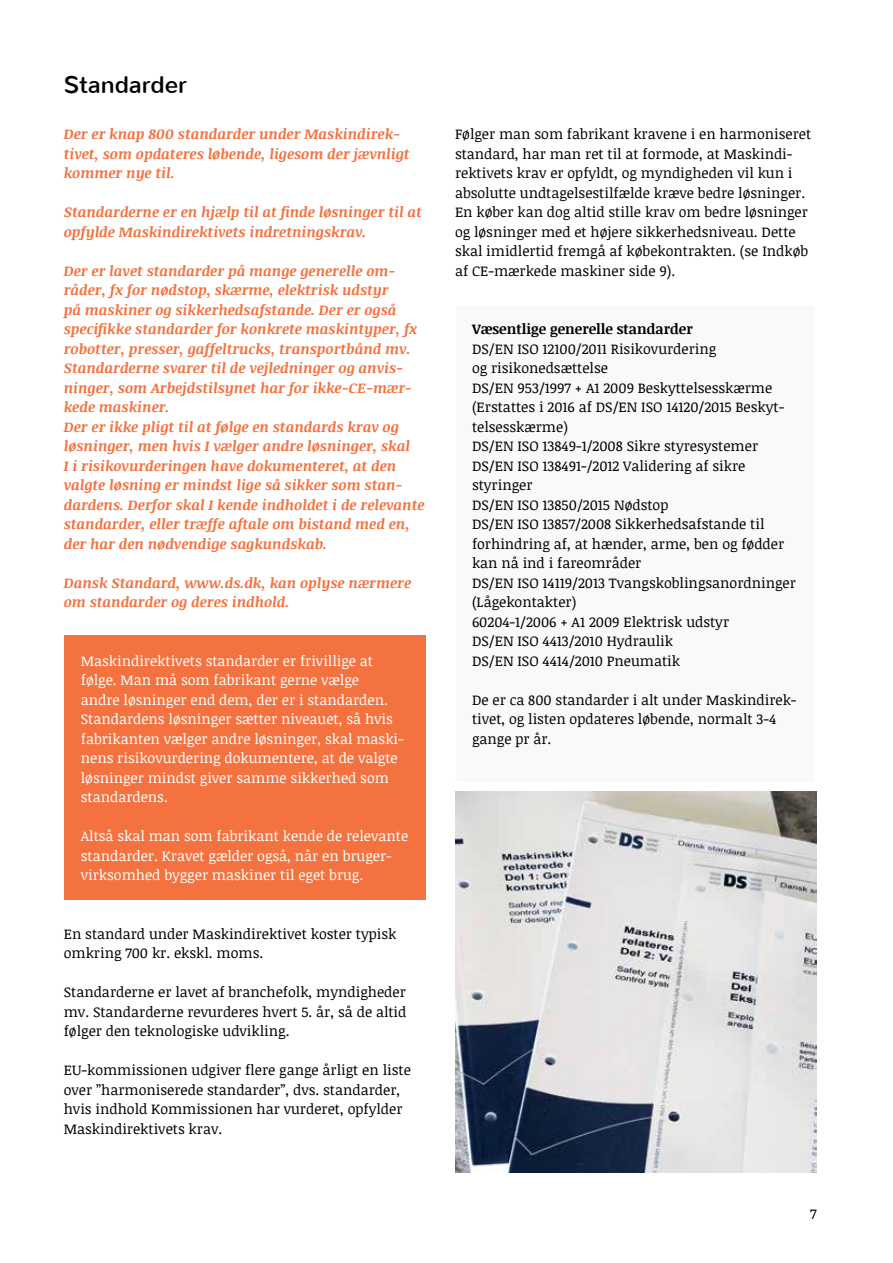
<style>
.page{position:relative;width:893px;height:1263px;background:#fff}
.page>*{position:absolute;margin:0;border:0;box-sizing:border-box;transform-origin:0 0}
.t1{font:24px "Nunito";color:#000}
.t2{font:14.25px/19.5px "Noticia Text";color:#000}
.t3{font:italic 700 14.25px/19.5px "Noticia Text";color:#f3723f}
.t4{font:14.25px/19.5px "Noticia Text";color:#fff}
.t5{font:700 14.25px "Noticia Text";color:#000}
</style>
<div class="page">
<div style="left:455px;top:304px;width:361px;height:479px;background:#f9f9f8"></div>
<div style="left:64px;top:635px;width:361px;height:265px;background:#f3723f"></div>
<img style="left:455px;top:791px;width:361px;height:382px">
<h1 class="t1" style="left:64px;top:69px;width:125px">Standarder</h1>
<p class="t3" style="left:64px;top:124px;width:347px">Der er knap 800 standarder under Maskindirek&shy;tivet, som opdateres løbende, ligesom der jævnligt kommer nye til.</p>
<p class="t3" style="left:64px;top:202px;width:360px">Standarderne er en hjælp til at finde løsninger til at opfylde Maskindirektivets indretningskrav.</p>
<p class="t3" style="left:64px;top:260px;width:362px">Der er lavet standarder på mange generelle om&shy;råder, fx for nødstop, skærme, elektrisk udstyr<br>på maskiner og sikkerhedsafstande. Der er også specifikke standarder for konkrete maskintyper, fx robotter, presser, gaffeltrucks, transportbånd mv.<br>Standarderne svarer til de vejledninger og anvis&shy;ninger, som Arbejdstilsynet har for ikke-CE-mær&shy;kede maskiner.<br>Der er ikke pligt til at følge en standards krav og løsninger, men hvis I vælger andre løsninger, skal<br>I i risikovurderingen have dokumenteret, at den valgte løsning er mindst lige så sikker som stan&shy;dardens. Derfor skal I kende indholdet i de relevante standarder, eller træffe aftale om bistand med en, der har den nødvendige sagkundskab.</p>
<p class="t3" style="left:64px;top:572px;width:349px">Dansk Standard, www.ds.dk, kan oplyse nærmere om standarder og deres indhold.</p>
<p class="t4" style="left:81px;top:650px;width:324px">Maskindirektivets standarder er frivillige at følge. Man må som fabrikant gerne vælge<br>andre løsninger end dem, der er i standarden.<br>Standardens løsninger sætter niveauet, så hvis fabrikanten vælger andre løsninger, skal maski&shy;nens risikovurdering dokumentere, at de valgte løsninger mindst giver samme sikkerhed som standardens.</p>
<p class="t4" style="left:81px;top:826px;width:329px">Altså skal man som fabrikant kende de relevante standarder. Kravet gælder også, når en bruger&shy;virksomhed bygger maskiner til eget brug.</p>
<p class="t2" style="left:64px;top:923px;width:334px">En standard under Maskindirektivet koster typisk omkring 700 kr. ekskl. moms.</p>
<p class="t2" style="left:64px;top:982px;width:344px;text-align:justify">Standarderne er lavet af branchefolk, myndigheder mv. Standarderne revurderes hvert 5. år, så de altid følger den teknologiske udvikling.</p>
<p class="t2" style="left:64px;top:1060px;width:349px">EU-kommissionen udgiver flere gange årligt en liste over ”harmoniserede standarder”, dvs. standarder, hvis indhold Kommissionen har vurderet, opfylder Maskindirektivets krav.</p>
<p class="t2" style="left:455px;top:124px;width:358px">Følger man som fabrikant kravene i en harmoniseret standard, har man ret til at formode, at Maskindi&shy;rektivets krav er opfyldt, og myndigheden vil kun i absolutte undtagelsestilfælde kræve bedre løsninger.<br>En køber kan dog altid stille krav om bedre løsninger og løsninger med et højere sikkerhedsniveau. Dette skal imidlertid fremgå af købekontrakten. (se Indkøb af CE-mærkede maskiner side 9).</p>
<p class="t5" style="left:472px;top:319px;width:222px">Væsentlige generelle standarder</p>
<p class="t2" style="left:472px;top:338px;width:325px">DS/EN ISO 12100/2011 Risikovurdering<br>og risikonedsættelse<br>DS/EN 953/1997 + A1 2009 Beskyttelsesskærme (Erstattes i 2016 af DS/EN ISO 14120/2015 Beskyt&shy;telsesskærme)<br>DS/EN ISO 13849-1/2008 Sikre styresystemer DS/EN ISO 138491-/2012 Validering af sikre styringer<br>DS/EN ISO 13850/2015 Nødstop<br>DS/EN ISO 13857/2008 Sikkerhedsafstande til forhindring af, at hænder, arme, ben og fødder kan nå ind i fareområder<br>DS/EN ISO 14119/2013 Tvangskoblingsanordninger (Lågekontakter)<br>60204-1/2006 + A1 2009 Elektrisk udstyr<br>DS/EN ISO 4413/2010 Hydraulik<br>DS/EN ISO 4414/2010 Pneumatik</p>
<p class="t2" style="left:472px;top:689px;width:326px">De er ca 800 standarder i alt under Maskindirek&shy;tivet, og listen opdateres løbende, normalt 3-4 gange pr år.</p>
<p class="t2" style="left:810px;top:1203px;width:8px">7</p>
</div>
